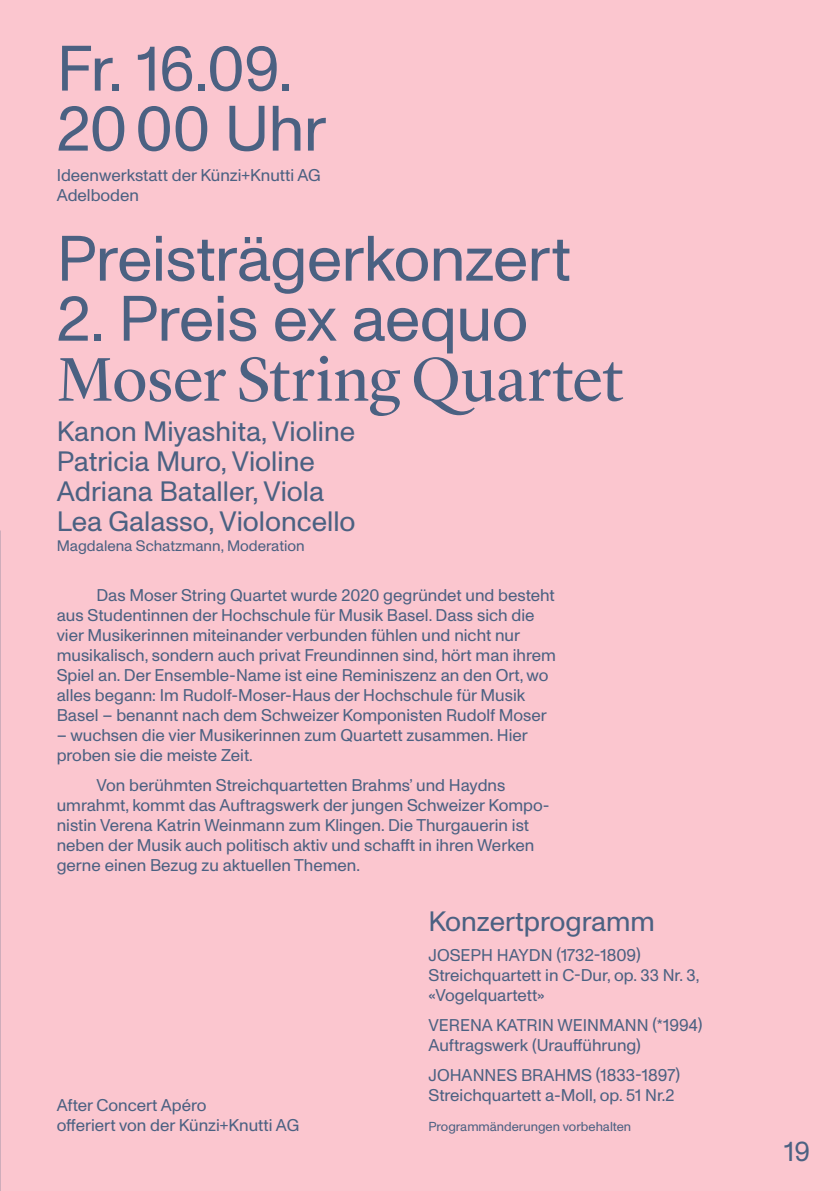
<style>
.page{position:relative;width:840px;height:1191px;background:#fff}
.page>*{position:absolute;margin:0;border:0;box-sizing:border-box;transform-origin:0 0}
.t1{font:64px/60px "Monument Grotesk";letter-spacing:-.01em;color:#4b6182}
.Lyon_32_26{font:64px "Lyon Display";letter-spacing:-.005em;color:#4b6182}
.Musiker{font:28px "Monument Grotesk";color:#4b6182}
.monument_15{font:28px "Monument Grotesk";color:#4b6182}
.Monument_8_5_flatter{font:17px/20px "Monument Grotesk";color:#4b6182}
.monument-8pt-liste{font:17px/20px "Monument Grotesk";color:#4b6182}
.Monument_8_5_9{font:17px/20px "Monument Grotesk";color:#4b6182}
.Moderation{font:15.2px "Monument Grotesk";color:#4b6182}
.monument-8pt{font:13px "Monument Grotesk";color:#4b6182}
</style>
<div class="page">
<div style="left:0;top:0;width:839px;height:1191px;background:#fbc6cf"></div>
<p class="t1" style="left:57px;top:35px;width:271px">Fr. 16.09.<br>20 00 Uhr</p>
<p class="Monument_8_5_9" style="left:57px;top:164px;width:265px">Ideenwerkstatt der Künzi+Knutti AG</p>
<p class="Monument_8_5_9" style="left:57px;top:184px;width:84px">Adelboden</p>
<p class="t1" style="left:57px;top:225px;width:515px">Preisträgerkonzert</p>
<p class="t1" style="left:57px;top:285px;width:473px">2. Preis ex aequo</p>
<p class="Lyon_32_26" style="left:57px;top:331px;width:567px">Moser String Quartet</p>
<p class="Musiker" style="left:57px;top:411px;width:300px">Kanon Miyashita, Violine</p>
<p class="Musiker" style="left:57px;top:441px;width:259px">Patricia Muro, Violine</p>
<p class="Musiker" style="left:57px;top:471px;width:269px">Adriana Bataller, Viola</p>
<p class="Musiker" style="left:57px;top:501px;width:300px">Lea Galasso, Violoncello</p>
<p class="Moderation" style="left:57px;top:535px;width:249px">Magdalena Schatzmann, Moderation</p>
<p class="Monument_8_5_flatter" style="left:57px;top:584px;width:500px;text-indent:40px">Das Moser String Quartet wurde 2020 gegründet und besteht aus Studentinnen der Hochschule für Musik Basel. Dass sich die vier Musikerinnen miteinander verbunden fühlen und nicht nur musikalisch, sondern auch privat Freundinnen sind, hört man ihrem Spiel an. Der Ensemble-Name ist eine Reminiszenz an den Ort, wo alles begann: Im Rudolf-Moser-Haus der Hochschule für Musik Basel – benannt nach dem Schweizer Komponisten Rudolf Moser</p>
<p class="Monument_8_5_flatter" style="left:57px;top:724px;width:472px">– wuchsen die vier Musikerinnen zum Quartett zusammen. Hier proben sie die meiste Zeit.</p>
<p class="Monument_8_5_flatter" style="left:57px;top:774px;width:494px;text-indent:40px">Von berühmten Streichquartetten Brahms’ und Haydns umrahmt, kommt das Auftragswerk der jungen Schweizer Kompo&shy;nistin Verena Katrin Weinmann zum Klingen. Die Thurgauerin ist neben der Musik auch politisch aktiv und schafft in ihren Werken gerne einen Bezug zu aktuellen Themen.</p>
<p class="Monument_8_5_9" style="left:57px;top:1094px;width:244px">After Concert Apéro<br>offeriert von der Künzi+Knutti AG</p>
<p class="monument_15" style="left:428px;top:901px;width:228px">Konzertprogramm</p>
<p class="monument-8pt-liste" style="left:428px;top:944px;width:272px">JOSEPH HAYDN (1732-1809)<br>Streichquartett in C-Dur, op. 33 Nr. 3, «Vogelquartett»</p>
<p class="monument-8pt-liste" style="left:428px;top:1014px;width:275px">VERENA KATRIN WEINMANN (*1994)<br>Auftragswerk (Uraufführung)</p>
<p class="monument-8pt-liste" style="left:428px;top:1064px;width:253px">JOHANNES BRAHMS (1833-1897)<br>Streichquartett a-Moll, op. 51 Nr.2</p>
<p class="monument-8pt" style="left:428px;top:1117px;width:204px">Programmänderungen vorbehalten</p>
<p class="monument_15" style="left:783px;top:1131px;width:27px">19</p>
</div>
